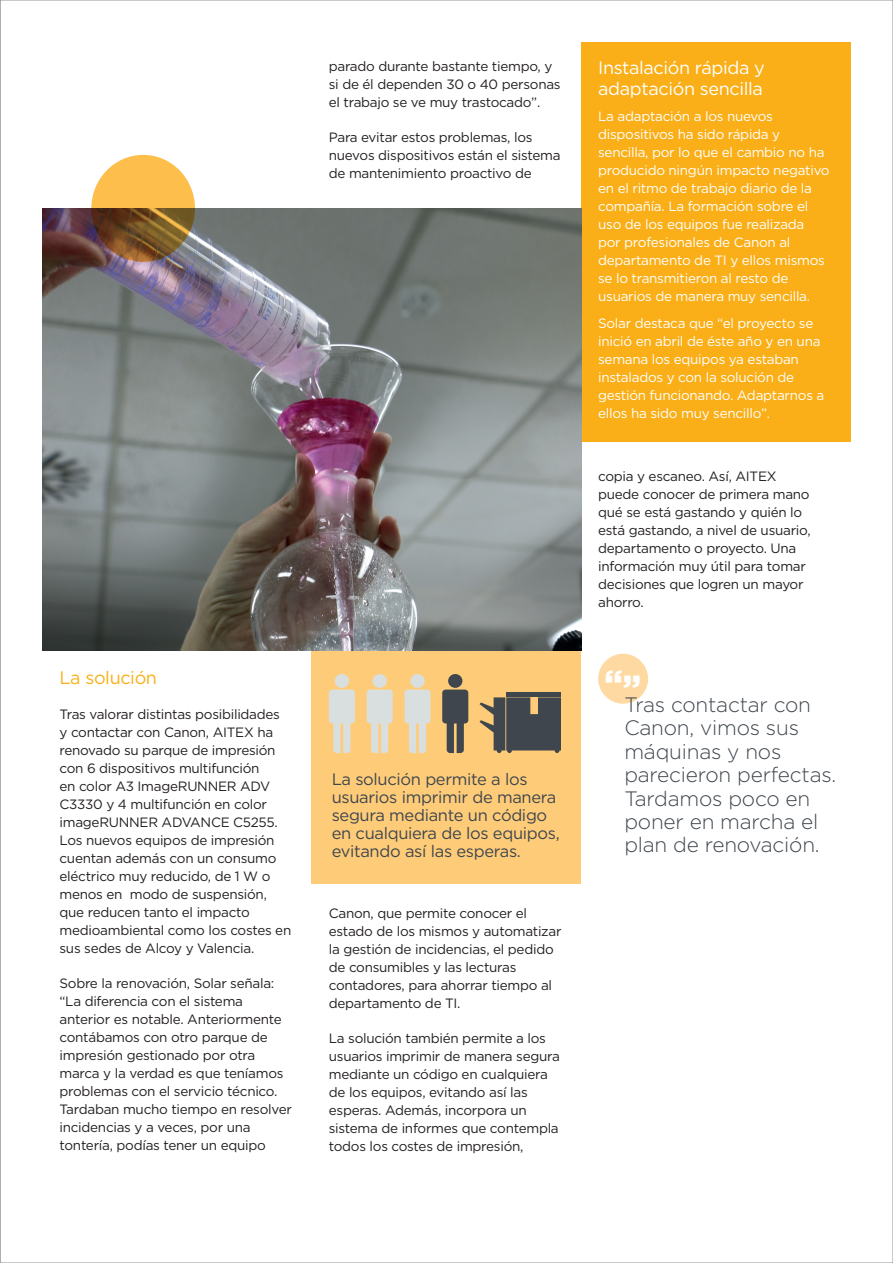
<style>
.page{position:relative;width:893px;height:1263px;background:#fff}
.page>*{position:absolute;margin:0;border:0;box-sizing:border-box;transform-origin:0 0}
.t1{font:300 20.85px/23.4px "Gotham";letter-spacing:-.01em;color:#3f464d}
.t2{font:18px/21px "Gotham";letter-spacing:-.02em;color:#fff}
.t3{font:18px "Gotham";letter-spacing:-.02em;color:#faaf18}
.t4{font:16.5px/18px "Gotham";letter-spacing:-.02em;color:#3f464d}
.t5{font:13.5px/18px "Gotham";letter-spacing:-.02em;color:#231f20}
.t6{font:13.5px/18px "Gotham";letter-spacing:-.02em;color:#fff}
</style>
<div class="page">
<div style="left:581px;top:43px;width:269px;height:399px;background:#faaf18"></div>
<div style="left:312px;top:651px;width:269px;height:232px;background:#fecc79"></div>
<img style="left:43px;top:208px;width:538px;height:443px">
<div style="left:598px;top:654px;width:50px;height:50px;background:#fedaa2;border-radius:50%"></div>
<svg style="left:91px;top:155px;width:104px;height:107px;background:#b88739"></svg>
<hr style="left:506px;top:692px;width:55px;height:4px;background:#3f464d">
<svg style="left:479px;top:697px;width:82px;height:56px"></svg>
<svg style="left:404px;top:674px;width:26px;height:79px"></svg>
<svg style="left:329px;top:674px;width:26px;height:79px"></svg>
<svg style="left:367px;top:674px;width:26px;height:79px"></svg>
<svg style="left:442px;top:674px;width:26px;height:79px"></svg>
<h2 class="t3" style="left:60px;top:666px;width:99px">La solución</h2>
<p class="t5" style="left:60px;top:705px;width:233px">Tras valorar distintas posibilidades y contactar con Canon, AITEX ha renovado su parque de impresión con 6 dispositivos multifunción<br>en color A3 ImageRUNNER ADV<br>C3330 y 4 multifunción en color imageRUNNER ADVANCE C5255.<br>Los nuevos equipos de impresión cuentan además con un consumo eléctrico muy reducido, de 1 W o menos en modo de suspensión, que reducen tanto el impacto medioambiental como los costes en sus sedes de Alcoy y Valencia.</p>
<p class="t5" style="left:60px;top:974px;width:234px">Sobre la renovación, Solar señala: “La diferencia con el sistema anterior es notable. Anteriormente contábamos con otro parque de impresión gestionado por otra marca y la verdad es que teníamos problemas con el servicio técnico.<br>Tardaban mucho tiempo en resolver incidencias y a veces, por una tontería, podías tener un equipo</p>
<p class="t5" style="left:329px;top:57px;width:233px">parado durante bastante tiempo, y si de él dependen 30 o 40 personas el trabajo se ve muy trastocado”.</p>
<p class="t5" style="left:329px;top:128px;width:233px">Para evitar estos problemas, los nuevos dispositivos están el sistema de mantenimiento proactivo de</p>
<p class="t4" style="left:332px;top:770px;width:230px">La solución permite a los usuarios imprimir de manera segura mediante un código en cualquiera de los equipos, evitando así las esperas.</p>
<p class="t5" style="left:329px;top:903px;width:234px">Canon, que permite conocer el estado de los mismos y automatizar la gestión de incidencias, el pedido de consumibles y las lecturas contadores, para ahorrar tiempo al departamento de TI.</p>
<p class="t5" style="left:329px;top:1028px;width:232px">La solución también permite a los usuarios imprimir de manera segura mediante un código en cualquiera de los equipos, evitando así las esperas. Además, incorpora un sistema de informes que contempla todos los costes de impresión,</p>
<h2 class="t2" style="left:598px;top:57px;width:168px">Instalación rápida y adaptación sencilla</h2>
<p class="t6" style="left:598px;top:107px;width:233px">La adaptación a los nuevos dispositivos ha sido rápida y sencilla, por lo que el cambio no ha producido ningún impacto negativo en el ritmo de trabajo diario de la compañía. La formación sobre el uso de los equipos fue realizada por profesionales de Canon al departamento de TI y ellos mismos se lo transmitieron al resto de usuarios de manera muy sencilla.</p>
<p class="t6" style="left:598px;top:314px;width:228px">Solar destaca que “el proyecto se inició en abril de éste año y en una semana los equipos ya estaban instalados y con la solución de gestión funcionando. Adaptarnos a ellos ha sido muy sencillo”.</p>
<p class="t5" style="left:598px;top:467px;width:214px">copia y escaneo. Así, AITEX puede conocer de primera mano qué se está gastando y quién lo está gastando, a nivel de usuario, departamento o proyecto. Una información muy útil para tomar decisiones que logren un mayor ahorro.</p>
<h1 class="t1" style="left:624px;top:692px;width:214px;text-indent:-20px"><sup>“”</sup>Tras contactar con<br>Canon, vimos sus máquinas y nos parecieron perfectas.<br>Tardamos poco en poner en marcha el plan de renovación.</h1>
</div>
